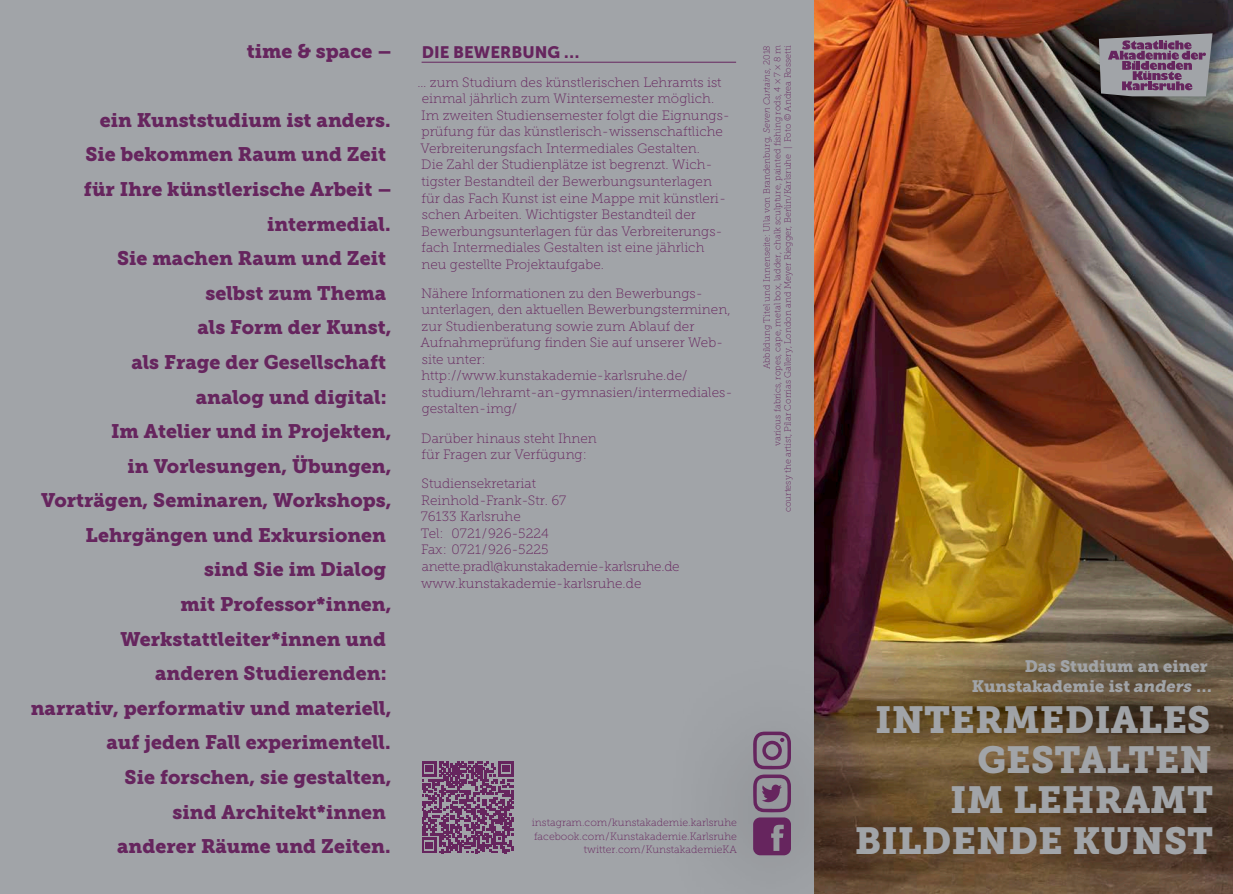
<style>
.page{position:relative;width:1233px;height:894px;background:#fff}
.page>*{position:absolute;margin:0;border:0;box-sizing:border-box;transform-origin:0 0}
.t1{font:37.5px/40.2px "Museo Slab 900";color:#a1a4a8;text-align:right}
.t2{font:19.5px/34.5px "Museo Slab 900";letter-spacing:.005em;color:#66255e;text-align:right}
.t3{font:16.5px/20.1px "Museo Slab 900";color:#a1a4a8;text-align:right}
.t4{font:16.5px "Museo Sans 900";color:#66255e}
.t5{font:13.5px/16.5px "Museo Slab 100";color:#66255e}
.t6{font:10.5px/13.5px "Museo Slab 100";color:#66255e;text-align:right}
.t7{font:9px/10.5px "Museo Slab 100";color:#66255e;text-align:right}
.s1{font-style:italic}
</style>
<div class="page">
<div style="left:0;top:0;width:1232px;height:893px;background:#a1a4a8"></div>
<img style="left:814px;top:0;width:418px;height:893px">
<hr style="left:421px;top:62px;width:315px;height:1px;background:#66255e">
<svg style="left:422px;top:761px;width:91px;height:92px"></svg>
<div style="left:1058px;top:0;width:174px;height:150px;background:#000;opacity:.4"></div>
<div style="left:1095px;top:30px;width:131px;height:81px;background:#000;opacity:.25"></div>
<svg style="left:1098px;top:33px;width:114px;height:63px"></svg>
<div style="left:931px;top:620px;width:296px;height:97px;background:#000;opacity:.7"></div>
<div style="left:660px;top:645px;width:223px;height:248px;background:#000;opacity:.5"></div>
<svg style="left:752px;top:731px;width:38px;height:124px"></svg>
<h2 class="t2" style="left:247px;top:34px;width:147px">time &amp; space –</h2>
<p class="t2" style="left:31px;top:103px;width:362px">ein Kunststudium ist anders.<br>Sie bekommen Raum und Zeit<br>für Ihre künstlerische Arbeit – intermedial.<br>Sie machen Raum und Zeit<br>selbst zum Thema<br>als Form der Kunst,<br>als Frage der Gesellschaft<br>analog und digital:<br>Im Atelier und in Projekten,<br>in Vorlesungen, Übungen,<br>Vorträgen, Seminaren, Workshops,<br>Lehrgängen und Exkursionen<br>sind Sie im Dialog<br>mit Professor*innen,<br>Werkstattleiter*innen und<br>anderen Studierenden:<br>narrativ, performativ und materiell, auf jeden Fall experimentell.<br>Sie forschen, sie gestalten,<br>sind Architekt*innen<br>anderer Räume und Zeiten.</p>
<p class="t4" style="left:421px;top:42px;width:159px">DIE BEWERBUNG …</p>
<p class="t5" style="left:417px;top:74px;width:314px">… zum Studium des künstlerischen Lehramts ist einmal jährlich zum Wintersemester möglich.<br>Im zweiten Studiensemester folgt die Eignungs&shy;prüfung für das künstlerisch-wissenschaftliche Verbreiterungsfach Intermediales Gestalten.<br>Die Zahl der Studienplätze ist begrenzt. Wich&shy;tigster Bestandteil der Bewerbungsunterlagen<br>für das Fach Kunst ist eine Mappe mit künstleri&shy;schen Arbeiten. Wichtigster Bestandteil der Bewerbungsunterlagen für das Verbreiterungs&shy;fach Intermediales Gestalten ist eine jährlich<br>neu gestellte Projektaufgabe.</p>
<p class="t5" style="left:420px;top:285px;width:313px">Nähere Informationen zu den Bewerbungs&shy;unterlagen, den aktuellen Bewerbungsterminen, zur Studienberatung sowie zum Ablauf der Aufnahmeprüfung finden Sie auf unserer Web&shy;site unter: http://www.kunstakademie-karlsruhe.de/ studium/lehramt-an-gymnasien/intermediales&shy;gestalten-img/</p>
<p class="t5" style="left:421px;top:430px;width:177px">Darüber hinaus steht Ihnen für Fragen zur Verfügung:</p>
<p class="t5" style="left:420px;top:475px;width:260px">Studiensekretariat<br>Reinhold-Frank-Str. 67<br>76133 Karlsruhe<br>Tel: 0721/926-5224<br>Fax: 0721/926-5225 anette.pradl@kunstakademie-karlsruhe.de www.kunstakademie-karlsruhe.de</p>
<p class="t7" style="left:761px;top:512px;width:468px;rotate:-90deg">Abbildung Titel und Innenseite: Ulla von Brandenburg, <span class="s1">Seven Curtains</span>, 2018<br>various fabrics, ropes, cape, metal box, ladder, chalk sculpture, painted fishing rods, 4 × 7 × 8 m<br>courtesy the artist, Pilar Corrias Gallery, London and Meyer Riegger, Berlin/Karlsruhe | Foto © Andrea Rossetti</p>
<p class="t6" style="left:532px;top:815px;width:206px">instagram.com/kunstakademie.karlsruhe facebook.com/Kunstakademie.Karlsruhe twitter.com/KunstakademieKA</p>
<p class="t3" style="left:971px;top:656px;width:241px">Das Studium an einer<br>Kunstakademie ist <span class="s1">anders</span> …</p>
<h1 class="t1" style="left:854px;top:699px;width:360px">INTERMEDIALES<br>GESTALTEN<br>IM LEHRAMT<br>BILDENDE KUNST</h1>
</div>
